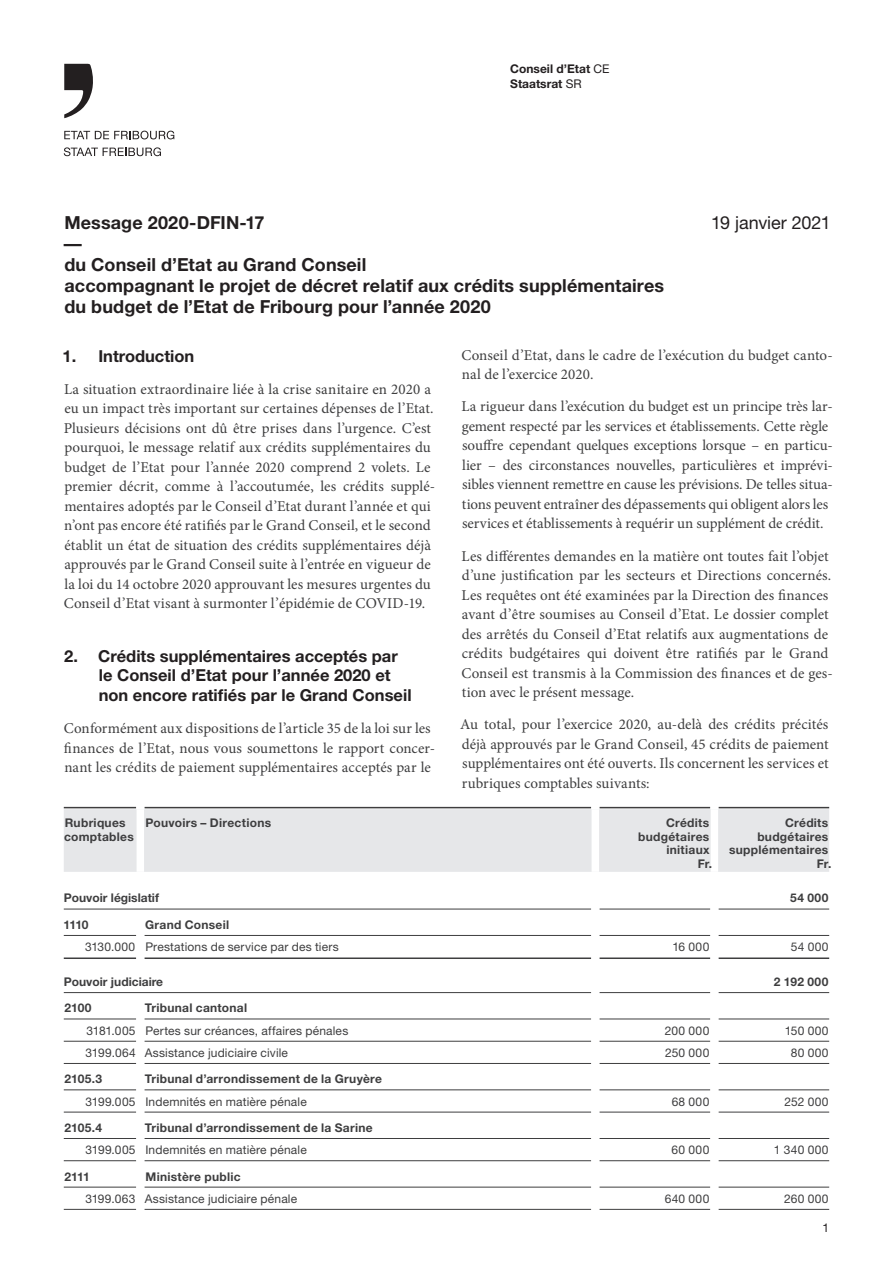
<style>
.page{position:relative;width:893px;height:1263px;background:#fff}
.page>*{position:absolute;margin:0;border:0;box-sizing:border-box;transform-origin:0 0}
.t1{font:700 18px/21px "Helvetica Neue";letter-spacing:.005em;color:#231f20}
.t2{font:18px "Helvetica Neue";letter-spacing:-.005em;color:#231f20}
.t3{font:700 16.5px/19.5px "Helvetica Neue";color:#231f20}
.t4{font:15px/19.5px "Minion Pro";color:#3e3e3f}
.t5{font:12px "Helvetica Neue";letter-spacing:.015em;color:#3e3e3f}
.t6{font:700 12px/13.5px "Helvetica Neue";letter-spacing:.025em;color:#3e3e3f;text-align:right}
.t7{font:700 12px "Helvetica Neue";color:#3e3e3f}
.t8{font:700 12px/15px "Helvetica Neue";color:#231f20}
.t9{font:12px "Helvetica Neue";color:#231f20}
.s1{font-weight:400}
</style>
<div class="page">
<svg style="left:64px;top:64px;width:29px;height:54px"></svg>
<svg style="left:64px;top:131px;width:110px;height:8px"></svg>
<svg style="left:64px;top:147px;width:97px;height:9px"></svg>
<div style="left:64px;top:809px;width:765px;height:63px;background:#e6e7e9"></div>
<div style="left:137px;top:809px;width:7px;height:63px;background:#fff"></div>
<div style="left:592px;top:809px;width:7px;height:63px;background:#fff"></div>
<div style="left:711px;top:809px;width:7px;height:63px;background:#fff"></div>
<hr style="left:64px;top:807px;width:72px;height:1px;background:#3e3e3f">
<hr style="left:145px;top:807px;width:446px;height:1px;background:#3e3e3f">
<hr style="left:600px;top:807px;width:110px;height:1px;background:#3e3e3f">
<hr style="left:719px;top:807px;width:110px;height:1px;background:#3e3e3f">
<hr style="left:64px;top:909px;width:527px;height:1px;background:#3e3e3f">
<hr style="left:600px;top:909px;width:110px;height:1px;background:#3e3e3f">
<hr style="left:719px;top:909px;width:110px;height:1px;background:#3e3e3f">
<hr style="left:64px;top:935px;width:72px;height:1px;background:#3e3e3f">
<hr style="left:145px;top:935px;width:446px;height:1px;background:#3e3e3f">
<hr style="left:600px;top:935px;width:110px;height:1px;background:#3e3e3f">
<hr style="left:719px;top:935px;width:110px;height:1px;background:#3e3e3f">
<hr style="left:64px;top:957px;width:72px;height:2px;background:#3e3e3f">
<hr style="left:145px;top:957px;width:446px;height:2px;background:#3e3e3f">
<hr style="left:600px;top:957px;width:110px;height:2px;background:#3e3e3f">
<hr style="left:719px;top:957px;width:110px;height:2px;background:#3e3e3f">
<hr style="left:64px;top:992px;width:527px;height:1px;background:#3e3e3f">
<hr style="left:600px;top:992px;width:110px;height:1px;background:#3e3e3f">
<hr style="left:719px;top:992px;width:110px;height:1px;background:#3e3e3f">
<hr style="left:64px;top:1019px;width:72px;height:1px;background:#3e3e3f">
<hr style="left:145px;top:1019px;width:446px;height:1px;background:#3e3e3f">
<hr style="left:600px;top:1019px;width:110px;height:1px;background:#3e3e3f">
<hr style="left:719px;top:1019px;width:110px;height:1px;background:#3e3e3f">
<hr style="left:64px;top:1041px;width:72px;height:1px;background:#3e3e3f">
<hr style="left:145px;top:1041px;width:446px;height:1px;background:#3e3e3f">
<hr style="left:600px;top:1041px;width:110px;height:1px;background:#3e3e3f">
<hr style="left:719px;top:1041px;width:110px;height:1px;background:#3e3e3f">
<hr style="left:64px;top:1063px;width:72px;height:1px;background:#3e3e3f">
<hr style="left:145px;top:1063px;width:446px;height:1px;background:#3e3e3f">
<hr style="left:600px;top:1063px;width:110px;height:1px;background:#3e3e3f">
<hr style="left:719px;top:1063px;width:110px;height:1px;background:#3e3e3f">
<hr style="left:64px;top:1089px;width:72px;height:1px;background:#3e3e3f">
<hr style="left:145px;top:1089px;width:446px;height:1px;background:#3e3e3f">
<hr style="left:600px;top:1089px;width:110px;height:1px;background:#3e3e3f">
<hr style="left:719px;top:1089px;width:110px;height:1px;background:#3e3e3f">
<hr style="left:64px;top:1112px;width:72px;height:1px;background:#3e3e3f">
<hr style="left:145px;top:1112px;width:446px;height:1px;background:#3e3e3f">
<hr style="left:600px;top:1112px;width:110px;height:1px;background:#3e3e3f">
<hr style="left:719px;top:1112px;width:110px;height:1px;background:#3e3e3f">
<hr style="left:64px;top:1138px;width:72px;height:1px;background:#3e3e3f">
<hr style="left:145px;top:1138px;width:446px;height:1px;background:#3e3e3f">
<hr style="left:600px;top:1138px;width:110px;height:1px;background:#3e3e3f">
<hr style="left:719px;top:1138px;width:110px;height:1px;background:#3e3e3f">
<hr style="left:64px;top:1160px;width:72px;height:1px;background:#3e3e3f">
<hr style="left:145px;top:1160px;width:446px;height:1px;background:#3e3e3f">
<hr style="left:600px;top:1160px;width:110px;height:1px;background:#3e3e3f">
<hr style="left:719px;top:1160px;width:110px;height:1px;background:#3e3e3f">
<hr style="left:64px;top:1187px;width:72px;height:1px;background:#3e3e3f">
<hr style="left:145px;top:1187px;width:446px;height:1px;background:#3e3e3f">
<hr style="left:600px;top:1187px;width:110px;height:1px;background:#3e3e3f">
<hr style="left:719px;top:1187px;width:110px;height:1px;background:#3e3e3f">
<hr style="left:64px;top:1209px;width:72px;height:1px;background:#3e3e3f">
<hr style="left:145px;top:1209px;width:446px;height:1px;background:#3e3e3f">
<hr style="left:600px;top:1209px;width:110px;height:1px;background:#3e3e3f">
<hr style="left:719px;top:1209px;width:110px;height:1px;background:#3e3e3f">
<p class="t8" style="left:510px;top:61px;width:101px">Conseil d’Etat <span class="s1">CE<br></span>Staatsrat <span class="s1">SR</span></p>
<p class="t1" style="left:64px;top:212px;width:202px">Message 2020-DFIN-17</p>
<p class="t2" style="left:711px;top:212px;width:121px">19 janvier 2021</p>
<p class="t1" style="left:64px;top:233px;width:602px">—<br>du Conseil d’Etat au Grand Conseil<br>accompagnant le projet de décret relatif aux crédits supplémentaires du budget de l’Etat de Fribourg pour l’année 2020</p>
<p class="t3" style="left:63px;top:346px;width:133px">1. Introduction</p>
<p class="t4" style="left:64px;top:379px;width:373px">La situation extraordinaire liée à la crise sanitaire en 2020 a eu un impact très important sur certaines dépenses de l’Etat.<br>Plusieurs décisions ont dû être prises dans l’urgence. C’est pourquoi, le message relatif aux crédits supplémentaires du budget de l’Etat pour l’année 2020 comprend 2 volets. Le premier décrit, comme à l’accoutumée, les crédits supplé&shy;mentaires adoptés par le Conseil d’Etat durant l’année et qui n’ont pas encore été ratifiés par le Grand Conseil, et le second établit un état de situation des crédits supplémentaires déjà approuvés par le Grand Conseil suite à l’entrée en vigueur de la loi du 14 octobre 2020 approuvant les mesures urgentes du Conseil d’Etat visant à surmonter l’épidémie de COVID-19.</p>
<p class="t3" style="left:99px;top:646px;width:314px;text-indent:-35px">2. Crédits supplémentaires acceptés par le Conseil d’Etat pour l’année 2020 et non encore ratifiés par le Grand Conseil</p>
<p class="t4" style="left:64px;top:719px;width:373px">Conformément aux dispositions de l’article 35 de la loi sur les finances de l’Etat, nous vous soumettons le rapport concer&shy;nant les crédits de paiement supplémentaires acceptés par le</p>
<p class="t4" style="left:461px;top:345px;width:373px">Conseil d’Etat, dans le cadre de l’exécution du budget canto&shy;nal de l’exercice 2020.</p>
<p class="t4" style="left:462px;top:397px;width:373px">La rigueur dans l’exécution du budget est un principe très lar&shy;gement respecté par les services et établissements. Cette règle souffre cependant quelques exceptions lorsque – en particu&shy;lier – des circonstances nouvelles, particulières et imprévi&shy;sibles viennent remettre en cause les prévisions. De telles situa&shy;tions peuvent entraîner des dépassements qui obligent alors les services et établissements à requérir un supplément de crédit.</p>
<p class="t4" style="left:461px;top:546px;width:373px">Les différentes demandes en la matière ont toutes fait l’objet d’une justification par les secteurs et Directions concernés.<br>Les requêtes ont été examinées par la Direction des finances avant d’être soumises au Conseil d’Etat. Le dossier complet des arrêtés du Conseil d’Etat relatifs aux augmentations de crédits budgétaires qui doivent être ratifiés par le Grand Conseil est transmis à la Commission des finances et de ges&shy;tion avec le présent message.</p>
<p class="t4" style="left:460px;top:715px;width:370px;text-align:justify">Au total, pour l’exercice 2020, au-delà des crédits précités déjà approuvés par le Grand Conseil, 45 crédits de paiement supplémentaires ont été ouverts. Ils concernent les services et rubriques comptables suivants:</p>
<p class="t6" style="left:64px;top:816px;width:71px;text-align:left">Rubriques comptables</p>
<p class="t6" style="left:146px;top:816px;width:127px">Pouvoirs – Directions</p>
<p class="t6" style="left:638px;top:816px;width:75px">Crédits budgétaires initiaux<br>Fr.</p>
<p class="t6" style="left:729px;top:816px;width:104px">Crédits budgétaires supplémentaires<br>Fr.</p>
<p class="t7" style="left:64px;top:891px;width:97px">Pouvoir législatif</p>
<p class="t6" style="left:790px;top:891px;width:40px">54 000</p>
<p class="t6" style="left:63px;top:917px;width:27px">1110</p>
<p class="t6" style="left:145px;top:917px;width:86px">Grand Conseil</p>
<p class="t5" style="left:85px;top:940px;width:255px">3130.000 Prestations de service par des tiers</p>
<p class="t5" style="left:672px;top:940px;width:38px">16 000</p>
<p class="t5" style="left:791px;top:940px;width:39px">54 000</p>
<p class="t7" style="left:64px;top:974px;width:101px">Pouvoir judiciaire</p>
<p class="t6" style="left:774px;top:975px;width:56px">2 192 000</p>
<p class="t6" style="left:65px;top:1001px;width:29px">2100</p>
<p class="t6" style="left:145px;top:1001px;width:104px">Tribunal cantonal</p>
<p class="t5" style="left:87px;top:1023px;width:263px">3181.005 Pertes sur créances, affaires pénales</p>
<p class="t5" style="left:665px;top:1023px;width:46px">200 000</p>
<p class="t5" style="left:785px;top:1023px;width:45px">150 000</p>
<p class="t5" style="left:86px;top:1045px;width:204px">3199.064 Assistance judiciaire civile</p>
<p class="t5" style="left:665px;top:1045px;width:46px">250 000</p>
<p class="t5" style="left:791px;top:1045px;width:39px">80 000</p>
<p class="t6" style="left:65px;top:1072px;width:39px">2105.3</p>
<p class="t6" style="left:145px;top:1072px;width:239px">Tribunal d’arrondissement de la Gruyère</p>
<p class="t5" style="left:86px;top:1094px;width:223px">3199.005 Indemnités en matière pénale</p>
<p class="t5" style="left:672px;top:1094px;width:39px">68 000</p>
<p class="t5" style="left:784px;top:1094px;width:45px">252 000</p>
<p class="t6" style="left:65px;top:1120px;width:39px">2105.4</p>
<p class="t6" style="left:145px;top:1120px;width:229px">Tribunal d’arrondissement de la Sarine</p>
<p class="t5" style="left:86px;top:1143px;width:223px">3199.005 Indemnités en matière pénale</p>
<p class="t5" style="left:672px;top:1143px;width:39px">60 000</p>
<p class="t5" style="left:774px;top:1143px;width:56px">1 340 000</p>
<p class="t6" style="left:65px;top:1169px;width:27px">2111</p>
<p class="t6" style="left:146px;top:1169px;width:97px">Ministère public</p>
<p class="t5" style="left:85px;top:1191px;width:213px">3199.063 Assistance judiciaire pénale</p>
<p class="t5" style="left:665px;top:1191px;width:46px">640 000</p>
<p class="t5" style="left:784px;top:1191px;width:46px">260 000</p>
<p class="t9" style="left:822px;top:1220px;width:8px">1</p>
</div>
